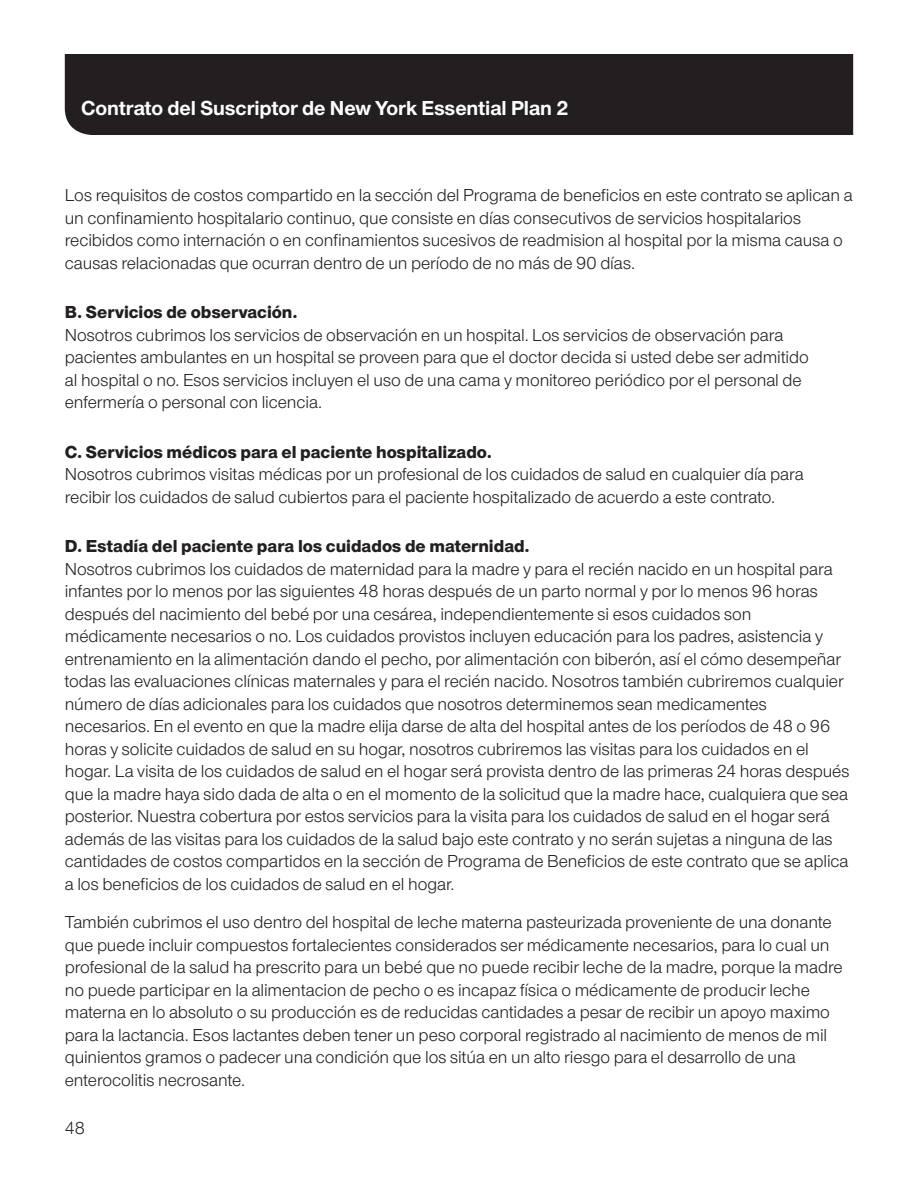
<style>
.page{position:relative;width:918px;height:1188px;background:#fff}
.page>*{position:absolute;margin:0;border:0;box-sizing:border-box;transform-origin:0 0}
.t1{font:700 21px "UHC Sans";color:#fff}
.Body___12_15{font:18px/22.5px "UHC Sans";letter-spacing:-.005em;color:#231f20}
.Body_AFTER_bullet{font:18px/22.5px "UHC Sans";letter-spacing:-.005em;color:#231f20}
.SUB_Subhead___12_15{font:800 18px "UHC Sans";color:#231f20}
</style>
<div class="page">
<div style="left:65px;top:54px;width:788px;height:81px;background:#231f20"></div>
<p class="t1" style="left:81px;top:94px;width:489px">Contrato del Suscriptor de New York Essential Plan 2</p>
<p class="Body_AFTER_bullet" style="left:65px;top:183px;width:789px">Los requisitos de costos compartido en la sección del Programa de beneficios en este contrato se aplican a un confinamiento hospitalario continuo, que consiste en días consecutivos de servicios hospitalarios recibidos como internación o en confinamientos sucesivos de readmision al hospital por la misma causa o causas relacionadas que ocurran dentro de un período de no más de 90 días.</p>
<p class="SUB_Subhead___12_15" style="left:65px;top:299px;width:234px">B. Servicios de observación.</p>
<p class="Body___12_15" style="left:65px;top:323px;width:745px">Nosotros cubrimos los servicios de observación en un hospital. Los servicios de observación para pacientes ambulantes en un hospital se proveen para que el doctor decida si usted debe ser admitido al hospital o no. Esos servicios incluyen el uso de una cama y monitoreo periódico por el personal de enfermería o personal con licencia.</p>
<p class="SUB_Subhead___12_15" style="left:65px;top:439px;width:429px">C. Servicios médicos para el paciente hospitalizado.</p>
<p class="Body___12_15" style="left:65px;top:462px;width:740px">Nosotros cubrimos visitas médicas por un profesional de los cuidados de salud en cualquier día para recibir los cuidados de salud cubiertos para el paciente hospitalizado de acuerdo a este contrato.</p>
<p class="SUB_Subhead___12_15" style="left:65px;top:533px;width:467px">D. Estadía del paciente para los cuidados de maternidad.</p>
<p class="Body___12_15" style="left:65px;top:557px;width:786px">Nosotros cubrimos los cuidados de maternidad para la madre y para el recién nacido en un hospital para infantes por lo menos por las siguientes 48 horas después de un parto normal y por lo menos 96 horas después del nacimiento del bebé por una cesárea, independientemente si esos cuidados son médicamente necesarios o no. Los cuidados provistos incluyen educación para los padres, asistencia y entrenamiento en la alimentación dando el pecho, por alimentación con biberón, así el cómo desempeñar todas las evaluaciones clínicas maternales y para el recién nacido. Nosotros también cubriremos cualquier número de días adicionales para los cuidados que nosotros determinemos sean medicamentes necesarios. En el evento en que la madre elija darse de alta del hospital antes de los períodos de 48 o 96 horas y solicite cuidados de salud en su hogar, nosotros cubriremos las visitas para los cuidados en el hogar. La visita de los cuidados de salud en el hogar será provista dentro de las primeras 24 horas después que la madre haya sido dada de alta o en el momento de la solicitud que la madre hace, cualquiera que sea posterior. Nuestra cobertura por estos servicios para la visita para los cuidados de salud en el hogar será además de las visitas para los cuidados de la salud bajo este contrato y no serán sujetas a ninguna de las cantidades de costos compartidos en la sección de Programa de Beneficios de este contrato que se aplica a los beneficios de los cuidados de salud en el hogar.</p>
<p class="Body___12_15" style="left:65px;top:910px;width:779px">También cubrimos el uso dentro del hospital de leche materna pasteurizada proveniente de una donante que puede incluir compuestos fortalecientes considerados ser médicamente necesarios, para lo cual un profesional de la salud ha prescrito para un bebé que no puede recibir leche de la madre, porque la madre no puede participar en la alimentacion de pecho o es incapaz física o médicamente de producir leche materna en lo absoluto o su producción es de reducidas cantidades a pesar de recibir un apoyo maximo para la lactancia. Esos lactantes deben tener un peso corporal registrado al nacimiento de menos de mil quinientos gramos o padecer una condición que los sitúa en un alto riesgo para el desarrollo de una enterocolitis necrosante.</p>
<p class="Body___12_15" style="left:65px;top:1116px;width:22px">48</p>
</div>
